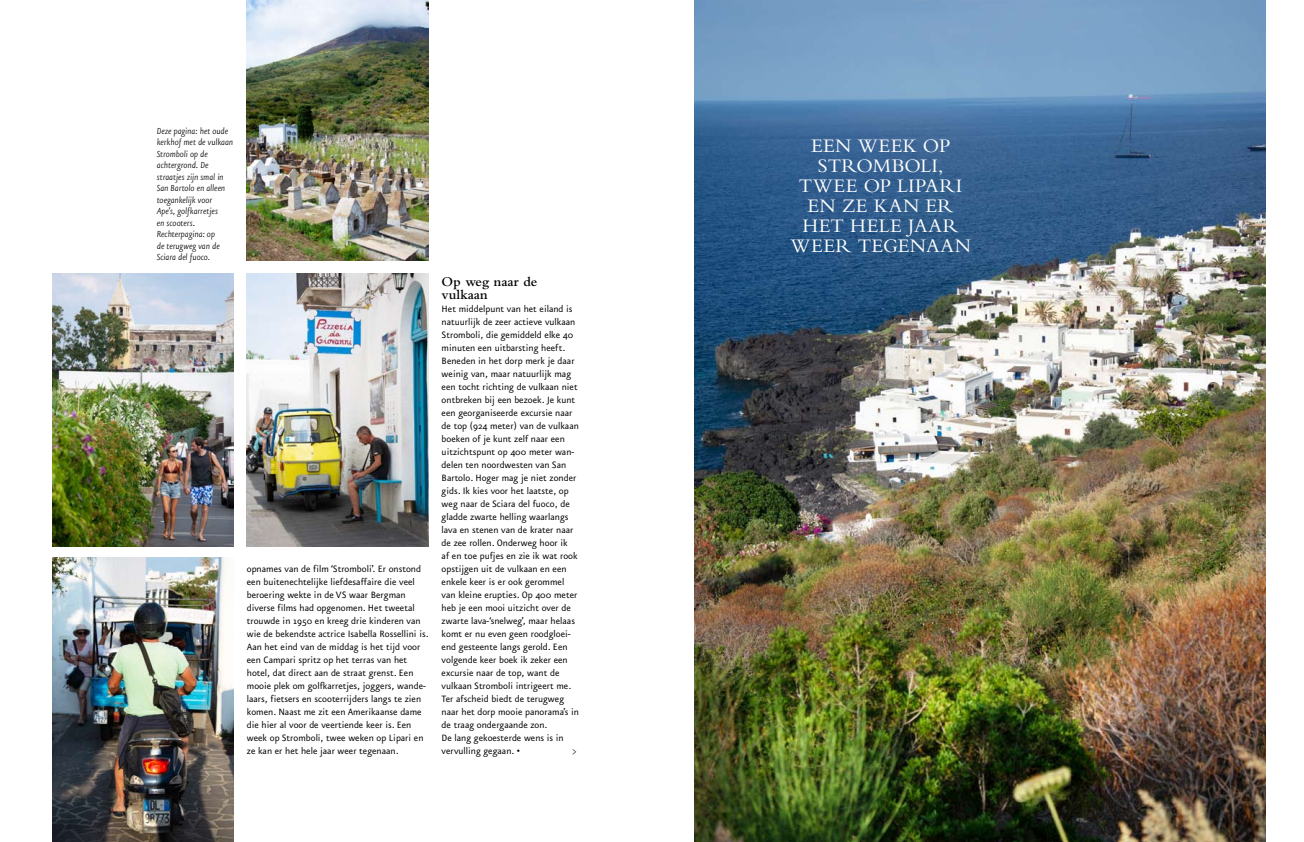
<style>
.page{position:relative;width:1304px;height:842px;background:#fff}
.page>*{position:absolute;margin:0;border:0;box-sizing:border-box;transform-origin:0 0}
.t1{font:20px/20px "Bembo";letter-spacing:.015em;color:#fff;text-align:center}
.t2{font:600 14px/13px "Bembo";color:#000}
.t3{font:11px/13px "Eureka Sans";color:#000}
.t4{font:300 11px "Eureka Sans";color:#000}
.t5{font:italic 300 10.5px/11.5px "Eureka Sans";letter-spacing:-.005em;color:#000}
</style>
<div class="page">
<img style="left:247px;top:273px;width:182px;height:273px">
<img style="left:52px;top:558px;width:182px;height:284px">
<img style="left:52px;top:273px;width:182px;height:273px">
<img style="left:247px;top:0;width:182px;height:260px">
<img style="left:694px;top:0;width:572px;height:842px">
<p class="t5" style="left:157px;top:125px;width:78px">Deze pagina: het oude kerkhof met de vulkaan<br>Stromboli op de achtergrond. De straatjes zijn smal in<br>San Bartolo en alleen toegankelijk voor<br>Ape’s, golfkarretjes<br>en scooters.<br>Rechterpagina: op<br>de terugweg van de<br>Sciara del fuoco.</p>
<p class="t3" style="left:247px;top:563px;width:183px">opnames van de film ‘Stromboli’. Er onstond een buitenechtelijke liefdesaffaire die veel beroering wekte in de VS waar Bergman diverse films had opgenomen. Het tweetal trouwde in 1950 en kreeg drie kinderen van wie de bekendste actrice Isabella Rossellini is.<br>Aan het eind van de middag is het tijd voor een Campari spritz op het terras van het hotel, dat direct aan de straat grenst. Een mooie plek om golfkarretjes, joggers, wande&shy;laars, fietsers en scooterrijders langs te zien komen. Naast me zit een Amerikaanse dame die hier al voor de veertiende keer is. Een week op Stromboli, twee weken op Lipari en ze kan er het hele jaar weer tegenaan.</p>
<p class="t2" style="left:442px;top:275px;width:97px">Op weg naar de vulkaan</p>
<p class="t3" style="left:442px;top:303px;width:139px">Het middelpunt van het eiland is natuurlijk de zeer actieve vulkaan<br>Stromboli, die gemiddeld elke 40 minuten een uitbarsting heeft.<br>Beneden in het dorp merk je daar weinig van, maar natuurlijk mag een tocht richting de vulkaan niet ontbreken bij een bezoek. Je kunt een georganiseerde excursie naar de top (924 meter) van de vulkaan boeken of je kunt zelf naar een uitzichtspunt op 400 meter wan&shy;delen ten noordwesten van San<br>Bartolo. Hoger mag je niet zonder gids. I k kies voor het laatste, op weg naar de Sciara del fuoco, de gladde zwarte helling waarlangs lava en stenen van de krater naar de zee rollen. Onderweg hoor ik<br>af en toe pufjes en zie ik wat rook opstijgen uit de vulkaan en een enkele keer is er ook gerommel van kleine erupties. Op 400 meter heb je een mooi uitzicht over de zwarte lava-‘snelweg’, maar helaas komt er nu even geen roodgloei&shy;end gesteente langs gerold. Een volgende keer boek ik zeker een excursie naar de top, want de vulkaan Stromboli intrigeert me.<br>Ter afscheid biedt de terugweg naar het dorp mooie panorama’s in de traag ondergaande zon.<br>De lang gekoesterde wens is in vervulling gegaan. •</p>
<p class="t4" style="left:572px;top:746px;width:5px">&gt;</p>
<h1 class="t1" style="left:790px;top:135px;width:182px">EEN WEEK OP<br>STROMBOLI,<br>TWEE OP LIPARI<br>EN ZE KAN ER<br>HET HELE JAAR<br>WEER TEGENAAN</h1>
</div>
